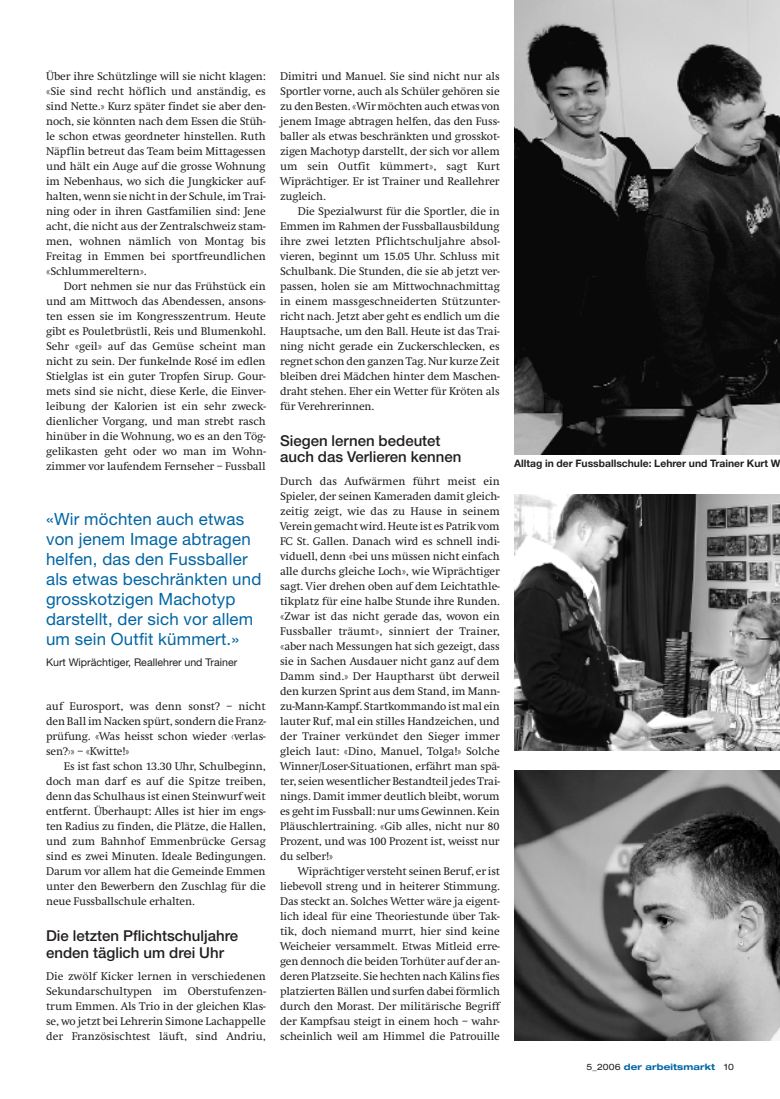
<style>
.page{position:relative;width:780px;height:1099px;background:#fff}
.page>*{position:absolute;margin:0;border:0;box-sizing:border-box;transform-origin:0 0}
.t1{font:16.88px/20px "Helvetica Neue";letter-spacing:.01em;color:#0065a4}
.t2{font:500 15px/16.2px "Helvetica Neue";color:#231f20}
.t3{font:11.5px/15px "Swift";letter-spacing:-.01em;color:#231f20;text-align:justify}
.t4{font:10.62px "Helvetica Neue";color:#231f20}
.t5{font:700 10.25px "Helvetica Neue";color:#231f20}
.t6{font:700 expanded 8.75px "Helvetica Neue";letter-spacing:.015em;color:#0065a4}
.s1{font-weight:400;color:#231f20}
</style>
<div class="page">
<img style="left:514px;top:0;width:266px;height:455px">
<img style="left:514px;top:495px;width:266px;height:255px">
<img style="left:514px;top:770px;width:266px;height:270px">
<p class="t3" style="left:46px;top:68px;width:221px">Über ihre Schützlinge will sie nicht klagen: «Sie sind recht höflich und anständig, es sind Nette.» Kurz später findet sie aber den&shy;noch, sie könnten nach dem Essen die Stüh&shy;le schon etwas geordneter hinstellen. Ruth Näpflin betreut das Team beim Mittagessen und hält ein Auge auf die grosse Wohnung im Nebenhaus, wo sich die Jungkicker auf&shy;halten, wenn sie nicht in der Schule, im Trai&shy;ning oder in ihren Gastfamilien sind: Jene acht, die nicht aus der Zentralschweiz stam&shy;men, wohnen nämlich von Montag bis Freitag in Emmen bei sportfreundlichen «Schlummereltern».</p>
<p class="t3" style="left:46px;top:278px;width:221px;text-indent:18px">Dort nehmen sie nur das Frühstück ein und am Mittwoch das Abendessen, ansons&shy;ten essen sie im Kongresszentrum. Heute gibt es Pouletbrüstli, Reis und Blumenkohl.<br>Sehr «geil» auf das Gemüse scheint man nicht zu sein. Der funkelnde Rosé im edlen Stielglas ist ein guter Tropfen Sirup. Gour&shy;mets sind sie nicht, diese Kerle, die Einver&shy;leibung der Kalorien ist ein sehr zweck&shy;dienlicher Vorgang, und man strebt rasch hinüber in die Wohnung, wo es an den Tög&shy;gelikasten geht oder wo man im Wohn&shy;zimmer vor laufendem Fernseher – Fussball</p>
<h1 class="t1" style="left:46px;top:510px;width:217px">«Wir möchten auch etwas von jenem Image abtragen helfen, das den Fussballer als etwas beschränkten und grosskotzigen Machotyp darstellt, der sich vor allem um sein Outfit kümmert.»</h1>
<p class="t4" style="left:46px;top:658px;width:193px">Kurt Wiprächtiger, Reallehrer und Trainer</p>
<p class="t3" style="left:46px;top:698px;width:221px">auf Eurosport, was denn sonst? – nicht den Ball im Nacken spürt, sondern die Franz&shy;prüfung. «Was heisst schon wieder ‹verlas&shy;sen?›» – «Kwitte!»</p>
<p class="t3" style="left:46px;top:758px;width:221px;text-indent:18px">Es ist fast schon 13.30 Uhr, Schulbeginn, doch man darf es auf die Spitze treiben, denn das Schulhaus ist einen Steinwurf weit entfernt. Überhaupt: Alles ist hier im engs&shy;ten Radius zu finden, die Plätze, die Hallen, und zum Bahnhof Emmenbrücke Gersag sind es zwei Minuten. Ideale Bedingungen.<br>Darum vor allem hat die Gemeinde Emmen unter den Bewerbern den Zuschlag für die neue Fussballschule erhalten.</p>
<h2 class="t2" style="left:46px;top:929px;width:193px">Die letzten Pflichtschuljahre enden täglich um drei Uhr</h2>
<p class="t3" style="left:46px;top:968px;width:221px">Die zwölf Kicker lernen in verschiedenen Sekundarschultypen im Oberstufenzen&shy;trum Emmen. Als Trio in der gleichen Klas&shy;se, wo jetzt bei Lehrerin Simone Lachappelle der Französischtest läuft, sind Andriu,</p>
<p class="t3" style="left:280px;top:68px;width:221px">Dimitri und Manuel. Sie sind nicht nur als Sportler vorne, auch als Schüler gehören sie zu den Besten. «Wir möchten auch etwas von jenem Image abtragen helfen, das den Fuss&shy;baller als etwas beschränkten und grosskot&shy;zigen Machotyp darstellt, der sich vor allem um sein Outfit kümmert», sagt Kurt Wiprächtiger. Er ist Trainer und Reallehrer zugleich.</p>
<p class="t3" style="left:280px;top:203px;width:221px;text-indent:18px">Die Spezialwurst für die Sportler, die in Emmen im Rahmen der Fussballausbildung ihre zwei letzten Pflichtschuljahre absol&shy;vieren, beginnt um 15.05 Uhr. Schluss mit Schulbank. Die Stunden, die sie ab jetzt ver&shy;passen, holen sie am Mittwochnachmittag in einem massgeschneiderten Stützunter&shy;richt nach. Jetzt aber geht es endlich um die Hauptsache, um den Ball. Heute ist das Trai&shy;ning nicht gerade ein Zuckerschlecken, es regnet schon den ganzen Tag. Nur kurze Zeit bleiben drei Mädchen hinter dem Maschen&shy;draht stehen. Eher ein Wetter für Kröten als für Verehrerinnen.</p>
<h2 class="t2" style="left:280px;top:434px;width:183px">Siegen lernen bedeutet auch das Verlieren kennen</h2>
<p class="t3" style="left:280px;top:473px;width:221px">Durch das Aufwärmen führt meist ein Spieler, der seinen Kameraden damit gleich&shy;zeitig zeigt, wie das zu Hause in seinem Verein gemacht wird. Heute ist es Patrik vom FC St. Gallen. Danach wird es schnell indi&shy;viduell, denn «bei uns müssen nicht einfach alle durchs gleiche Loch», wie Wiprächtiger sagt. Vier drehen oben auf dem Leichtathle&shy;tikplatz für eine halbe Stunde ihre Runden. «Zwar ist das nicht gerade das, wovon ein Fussballer träumt», sinniert der Trainer, «aber nach Messungen hat sich gezeigt, dass sie in Sachen Ausdauer nicht ganz auf dem Damm sind.» Der Hauptharst übt derweil den kurzen Sprint aus dem Stand, im Mann&shy;zu-Mann-Kampf. Startkommando ist mal ein lauter Ruf, mal ein stilles Handzeichen, und der Trainer verkündet den Sieger immer gleich laut: «Dino, Manuel, Tolga!» Solche Winner/Loser-Situationen, erfährt man spä&shy;ter, seien wesentlicher Bestandteil jedes Trai&shy;nings. Damit immer deutlich bleibt, worum es geht im Fussball: nur ums Gewinnen. Kein Pläuschlertraining. «Gib alles, nicht nur 80<br>Prozent, und was 100 Prozent ist, weisst nur du selber!»</p>
<p class="t3" style="left:280px;top:863px;width:221px;text-indent:18px">Wiprächtiger versteht seinen Beruf, er ist liebevoll streng und in heiterer Stimmung.<br>Das steckt an. Solches Wetter wäre ja eigent&shy;lich ideal für eine Theoriestunde über Tak&shy;tik, doch niemand murrt, hier sind keine Weicheier versammelt. Etwas Mitleid erre&shy;gen dennoch die beiden Torhüter auf der an&shy;deren Platzseite. Sie hechten nach Kälins fies platzierten Bällen und surfen dabei förmlich durch den Morast. Der militärische Begriff der Kampfsau steigt in einem hoch – wahr&shy;scheinlich weil am Himmel die Patrouille</p>
<p class="t5" style="left:514px;top:460px;width:268px">Alltag in der Fussballschule: Lehrer und Trainer Kurt W</p>
<p class="t6" style="left:586px;top:1063px;width:149px"><span class="s1">5_2006</span> der arbeitsmarkt <span class="s1">10</span></p>
</div>
